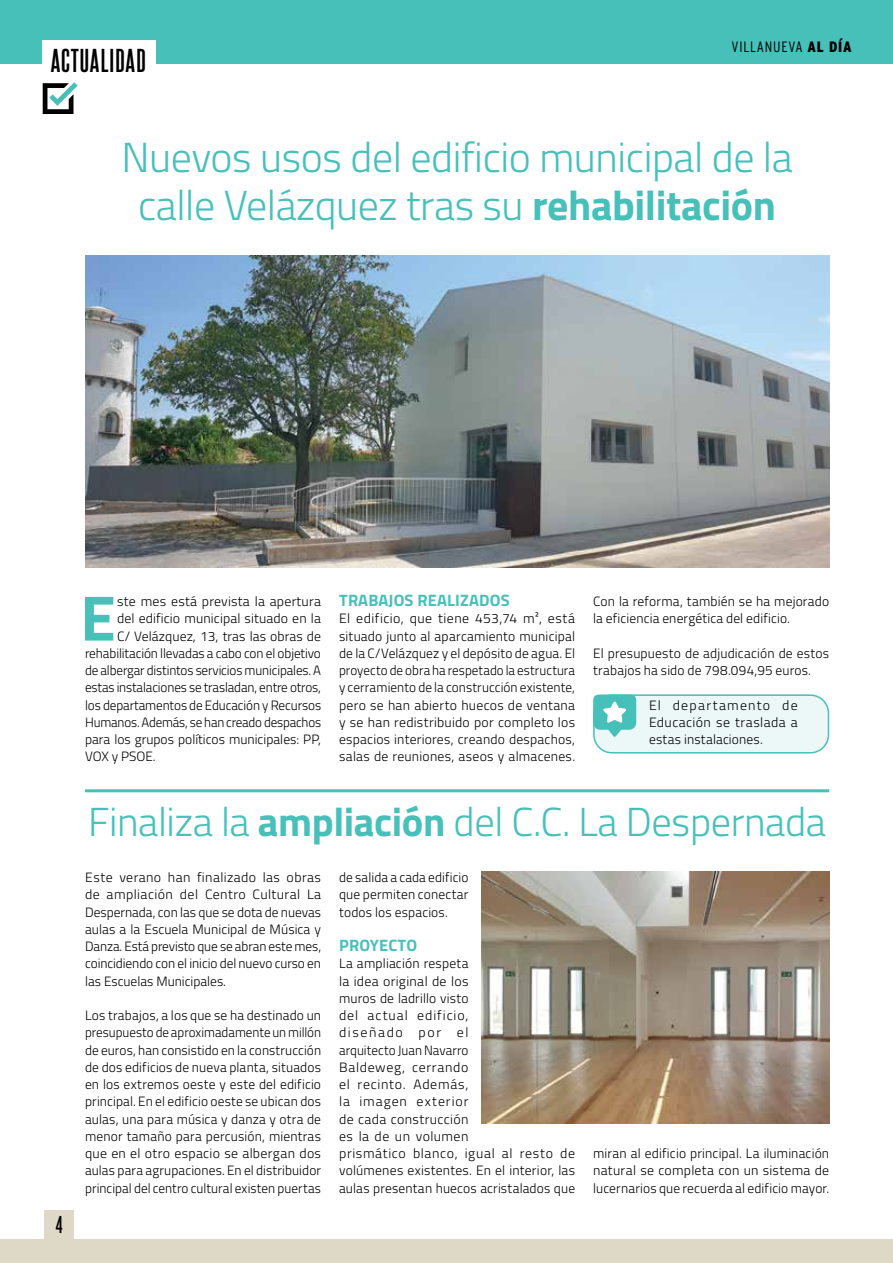
<style>
.page{position:relative;width:893px;height:1263px;background:#fff}
.page>*{position:absolute;margin:0;border:0;box-sizing:border-box;transform-origin:0 0}
.TEXTO_PRIMER_PÁRRAFO_CAPITULAR{font:700 64.2px "Titillium";color:#47c0ba}
.TÍTULO{font:300 42px/48.6px "Titillium";letter-spacing:-.01em;color:#47c0ba;text-align:center}
.TÍTULO-2{font:300 40.5px "Titillium";letter-spacing:-.01em;color:#47c0ba}
.t1{font:700 28.5px "Steelfish Rg";letter-spacing:.04em;color:#000}
.t2{font:700 21px "Steelfish Rg";color:#000}
.LADILLO{font:700 16.5px "Titillium";letter-spacing:.01em;color:#47c0ba}
.t3{font:300 condensed 15px "Interstate";letter-spacing:.05em;color:#000}
.TEXTO{font:300 13.5px/17.2px "Titillium";letter-spacing:.015em;color:#000;text-align:justify}
.TEXTO_PRIMER_PÁRRAFO_CAPITULAR-2{font:300 13.5px "Titillium";letter-spacing:-.005em;color:#000}
.TEXTO_PRIMER_PÁRRAFO_CAPITULAR-3{font:300 13.5px "Titillium";letter-spacing:.015em;color:#000}
.s1{font-weight:900}
.s2{font-weight:700}
</style>
<div class="page">
<div style="left:0;top:0;width:893px;height:64px;background:#47c0ba"></div>
<svg style="left:43px;top:82px;width:35px;height:32px"></svg>
<div style="left:42px;top:40px;width:114px;height:36px;background:#fff"></div>
<img style="left:85px;top:255px;width:744px;height:313px">
<img style="left:481px;top:871px;width:348px;height:252px">
<hr style="left:85px;top:789px;width:744px;height:3px;background:#47c0ba">
<div style="left:594px;top:694px;width:235px;height:58px;background:#ecf8f8;border-radius:18px"></div>
<div style="left:593px;top:694px;width:236px;height:59px;border:2px solid #47c0ba;border-radius:18px"></div>
<svg style="left:593px;top:694px;width:43px;height:43px;background:#7bd1cd"></svg>
<div style="left:44px;top:1209px;width:30px;height:30px;background:#ddd9c6"></div>
<div style="left:0;top:1239px;width:893px;height:24px;background:#ddd9c6"></div>
<h3 class="t1" style="left:51px;top:40px;width:96px">ACTUALIDAD</h3>
<p class="t3" style="left:731px;top:38px;width:122px">VILLANUEVA <span class="s1">AL DÍA</span></p>
<p class="TÍTULO" style="left:121px;top:131px;width:673px">Nuevos usos del edificio municipal de la calle Velázquez tras su <span class="s2">rehabilitación</span></p>
<p class="TEXTO_PRIMER_PÁRRAFO_CAPITULAR" style="left:80px;top:569px;width:37px">E</p>
<p class="TEXTO_PRIMER_PÁRRAFO_CAPITULAR-3" style="left:117px;top:591px;width:205px">ste mes está prevista la apertura</p>
<p class="TEXTO_PRIMER_PÁRRAFO_CAPITULAR-2" style="left:117px;top:609px;width:205px">del edificio municipal situado en la</p>
<p class="TEXTO_PRIMER_PÁRRAFO_CAPITULAR-2" style="left:117px;top:626px;width:205px">C/ Velázquez, 13, tras las obras de</p>
<p class="TEXTO_PRIMER_PÁRRAFO_CAPITULAR-2" style="left:85px;top:643px;width:237px">rehabilitación llevadas a cabo con el objetivo</p>
<p class="TEXTO_PRIMER_PÁRRAFO_CAPITULAR-2" style="left:85px;top:660px;width:238px">de albergar distintos servicios municipales. A</p>
<p class="TEXTO_PRIMER_PÁRRAFO_CAPITULAR-2" style="left:85px;top:678px;width:237px">estas instalaciones se trasladan, entre otros,</p>
<p class="TEXTO_PRIMER_PÁRRAFO_CAPITULAR-2" style="left:85px;top:695px;width:238px">los departamentos de Educación y Recursos</p>
<p class="TEXTO_PRIMER_PÁRRAFO_CAPITULAR-2" style="left:85px;top:712px;width:238px">Humanos. Además, se han creado despachos</p>
<p class="TEXTO_PRIMER_PÁRRAFO_CAPITULAR-2" style="left:85px;top:729px;width:238px">para los grupos políticos municipales: PP,</p>
<p class="TEXTO_PRIMER_PÁRRAFO_CAPITULAR-2" style="left:85px;top:747px;width:72px">VOX y PSOE.</p>
<p class="LADILLO" style="left:339px;top:588px;width:172px">TRABAJOS REALIZADOS</p>
<p class="TEXTO" style="left:339px;top:609px;width:238px">El edificio, que tiene 453,74 m², está situado junto al aparcamiento municipal de la C/Velázquez y el depósito de agua. El proyecto de obra ha respetado la estructura y cerramiento de la construcción existente, pero se han abierto huecos de ventana y se han redistribuido por completo los espacios interiores, creando despachos, salas de reuniones, aseos y almacenes.</p>
<p class="TEXTO" style="left:593px;top:592px;width:238px">Con la reforma, también se ha mejorado la eficiencia energética del edificio.</p>
<p class="TEXTO" style="left:593px;top:644px;width:238px">El presupuesto de adjudicación de estos trabajos ha sido de 798.094,95 euros.</p>
<p class="TEXTO" style="left:649px;top:695px;width:150px">El departamento de Educación se traslada a estas instalaciones.</p>
<p class="TÍTULO-2" style="left:88px;top:792px;width:739px">Finaliza la <span class="s2">ampliación</span> del C.C. La Despernada</p>
<h3 class="t2" style="left:56px;top:1210px;width:8px">4</h3>
<p class="TEXTO" style="left:85px;top:868px;width:238px">Este verano han finalizado las obras de ampliación del Centro Cultural La Despernada, con las que se dota de nuevas aulas a la Escuela Municipal de Música y Danza. Está previsto que se abran este mes, coincidiendo con el inicio del nuevo curso en las Escuelas Municipales.</p>
<p class="TEXTO" style="left:85px;top:1006px;width:238px">Los trabajos, a los que se ha destinado un presupuesto de aproximadamente un millón de euros, han consistido en la construcción de dos edificios de nueva planta, situados en los extremos oeste y este del edificio principal. En el edificio oeste se ubican dos aulas, una para música y danza y otra de menor tamaño para percusión, mientras que en el otro espacio se albergan dos aulas para agrupaciones. En el distribuidor principal del centro cultural existen puertas</p>
<p class="TEXTO" style="left:339px;top:868px;width:131px">de salida a cada edificio que permiten conectar todos los espacios.</p>
<p class="LADILLO" style="left:339px;top:933px;width:79px">PROYECTO</p>
<p class="TEXTO" style="left:339px;top:954px;width:238px;text-align:left">La ampliación respeta<br>la idea original de los<br>muros de ladrillo visto<br>del actual edificio,<br>diseñado por el<br>arquitecto Juan Navarro<br>Baldeweg, cerrando<br>el recinto. Además,<br>la imagen exterior<br>de cada construcción<br>es la de un volumen<br>prismático blanco, igual al resto de volúmenes existentes. En el interior, las aulas presentan huecos acristalados que</p>
<p class="TEXTO" style="left:593px;top:1144px;width:238px">miran al edificio principal. La iluminación natural se completa con un sistema de lucernarios que recuerda al edificio mayor.</p>
</div>
